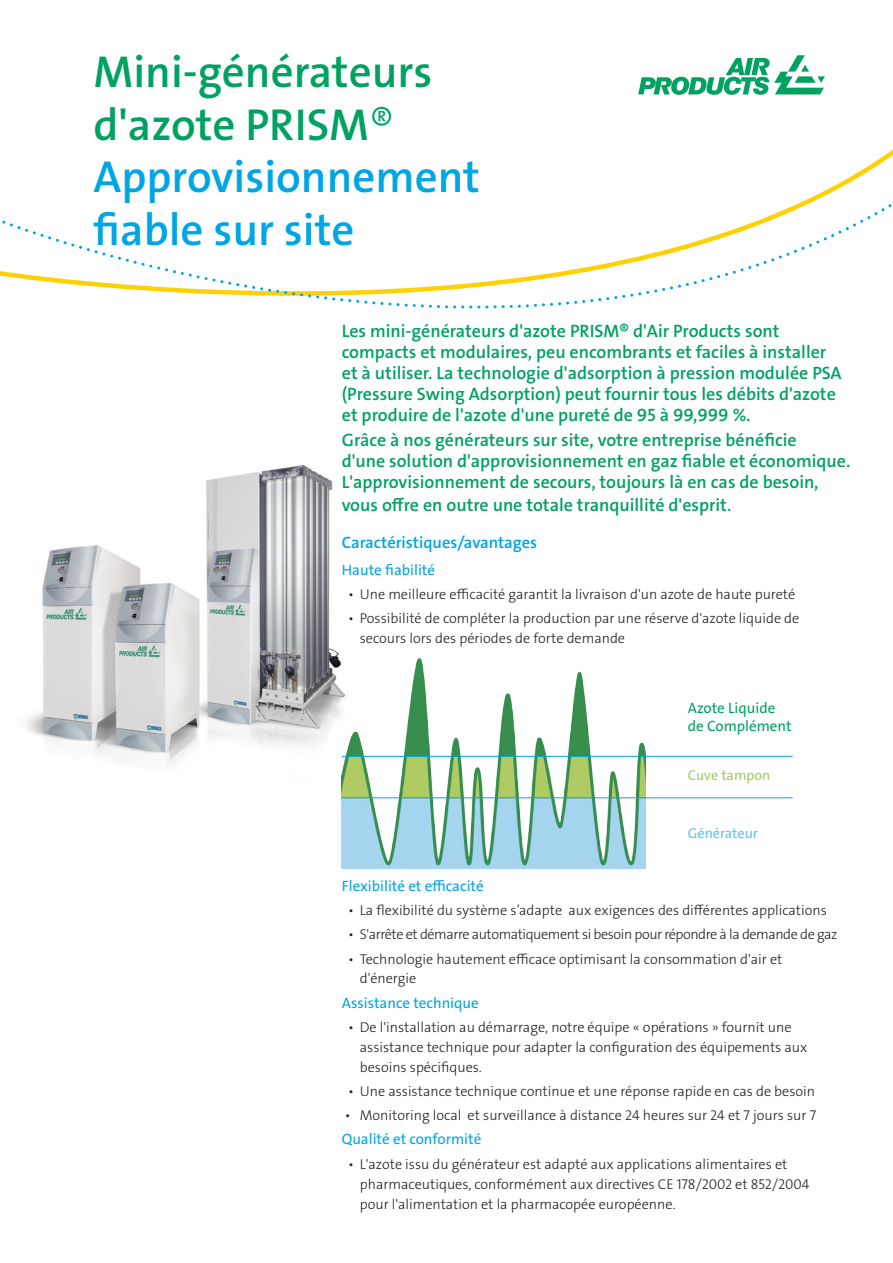
<style>
.page{position:relative;width:893px;height:1263px;background:#fff}
.page>*{position:absolute;margin:0;border:0;box-sizing:border-box;transform-origin:0 0}
.Main_subhead{font:600 45px/52.5px "The Sans LF";color:#00a5e3}
.Main_headline{font:600 45px/52.5px "The Sans LF";color:#00a261}
.Intro_body_copy{font:600 18px/21px "The Sans LF";color:#00a261}
.Intro_body_copy-2{font:600 16.5px "The Sans LF";color:#00a5e3}
.Intro_body_copy-3{font:15px "The Sans LF";color:#00a5e3}
.Intro_body_copy-4{font:15px/18px "The Sans LF";color:#00a261}
.Intro_body_copy-5{font:300 14.25px/20px "The Sans LF";color:#231f20}
.Intro_body_copy-6{font:300 14.25px "The Sans LF";letter-spacing:-.03em;color:#231f20}
.Intro_body_copy-7{font:14.25px "The Sans LF";color:#9fce66}
.Intro_body_copy-8{font:14.25px "The Sans LF";color:#63c1ed}
.s1{font-weight:300}
.s2{color:#00a5e3}
</style>
<div class="page">
<img style="left:25px;top:465px;width:317px;height:333px">
<svg style="left:0;top:175px;width:892px;height:134px"></svg>
<svg style="left:638px;top:55px;width:187px;height:40px"></svg>
<img style="left:342px;top:658px;width:304px;height:211px">
<hr style="left:342px;top:756px;width:451px;height:1px;background:#00a5e3">
<hr style="left:342px;top:797px;width:451px;height:1px;background:#00a5e3">
<p class="Main_headline" style="left:93px;top:46px;width:340px">Mini-générateurs d'azote PRISM<span class="s1">®</span></p>
<p class="Main_subhead" style="left:93px;top:151px;width:388px">Approvisionnement fiable sur site</p>
<p class="Intro_body_copy" style="left:342px;top:320px;width:501px">Les mini-générateurs d'azote PRISM® d'Air Products sont compacts et modulaires, peu encombrants et faciles à installer et à utiliser. La technologie d'adsorption à pression modulée PSA (Pressure Swing Adsorption) peut fournir tous les débits d'azote et produire de l'azote d'une pureté de 95 à 99,999 %.</p>
<p class="Intro_body_copy" style="left:342px;top:430px;width:510px;line-height:21.5px">Grâce à nos générateurs sur site, votre entreprise bénéficie<br>d'une solution d'approvisionnement en gaz fiable et économique.<br>L'approvisionnement de secours, toujours là en cas de besoin, vous offre en outre une totale tranquillité d'esprit<span class="s2">.</span></p>
<p class="Intro_body_copy-2" style="left:342px;top:532px;width:197px">Caractéristiques/avantages</p>
<p class="Intro_body_copy-3" style="left:342px;top:560px;width:95px">Haute fiabilité</p>
<p class="Intro_body_copy-5" style="left:348px;top:584px;width:449px">• Une meilleure efficacité garantit la livraison d'un azote de haute pureté</p>
<p class="Intro_body_copy-5" style="left:360px;top:609px;width:441px;text-indent:-12px">• Possibilité de compléter la production par une réserve d'azote liquide de secours lors des périodes de forte demande</p>
<p class="Intro_body_copy-4" style="left:688px;top:699px;width:105px">Azote Liquide de Complément</p>
<p class="Intro_body_copy-7" style="left:688px;top:766px;width:84px">Cuve tampon</p>
<p class="Intro_body_copy-8" style="left:688px;top:824px;width:72px">Générateur</p>
<p class="Intro_body_copy-3" style="left:342px;top:876px;width:143px">Flexibilité et efficacité</p>
<p class="Intro_body_copy-5" style="left:348px;top:900px;width:480px">• La flexibilité du système s’adapte aux exigences des différentes applications</p>
<p class="Intro_body_copy-6" style="left:348px;top:925px;width:491px">• S'arrête et démarre automatiquement si besoin pour répondre à la demande de gaz</p>
<p class="Intro_body_copy-5" style="left:360px;top:949px;width:424px;text-indent:-12px">• Technologie hautement efficace optimisant la consommation d'air et d'énergie</p>
<p class="Intro_body_copy-3" style="left:342px;top:993px;width:139px">Assistance technique</p>
<p class="Intro_body_copy-5" style="left:360px;top:1017px;width:449px;text-indent:-12px">• De l'installation au démarrage, notre équipe « opérations » fournit une assistance technique pour adapter la configuration des équipements aux besoins spécifiques.</p>
<p class="Intro_body_copy-5" style="left:348px;top:1081px;width:468px">• Une assistance technique continue et une réponse rapide en cas de besoin</p>
<p class="Intro_body_copy-5" style="left:345px;top:1105px;width:473px">• Monitoring local et surveillance à distance 24 heures sur 24 et 7 jours sur 7</p>
<p class="Intro_body_copy-3" style="left:342px;top:1130px;width:141px">Qualité et conformité</p>
<p class="Intro_body_copy-5" style="left:360px;top:1154px;width:451px;text-indent:-12px">• L'azote issu du générateur est adapté aux applications alimentaires et pharmaceutiques, conformément aux directives CE 178/2002 et 852/2004 pour l'alimentation et la pharmacopée européenne.</p>
</div>
